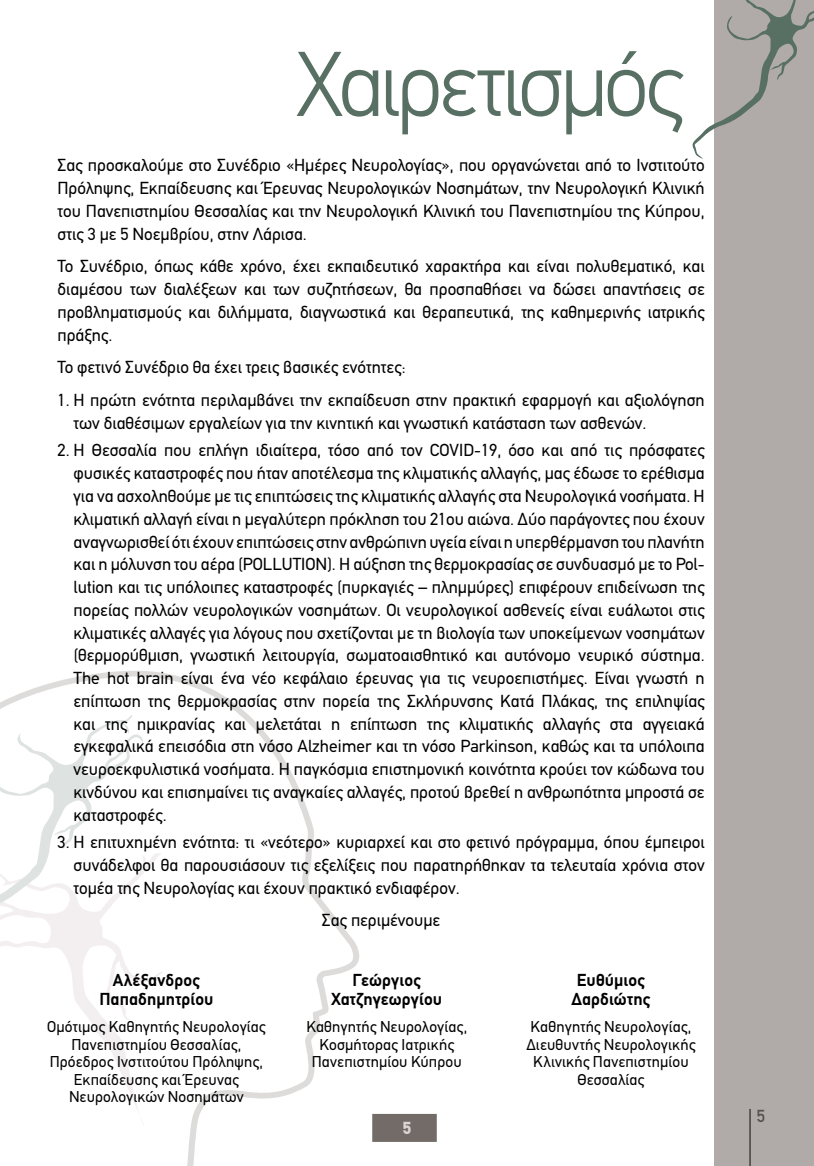
<style>
.page{position:relative;width:814px;height:1166px;background:#fff}
.page>*{position:absolute;margin:0;border:0;box-sizing:border-box;transform-origin:0 0}
.t1{font:300 92.23px "PF Din Text";letter-spacing:-.05em;color:#587063}
.t2{font:17.5px/22.8px "PF Din Text";color:#000;text-align:justify}
.t3{font:700 17.5px/19.2px "PF Din Text";letter-spacing:.01em;color:#000;text-align:center}
.t4{font:900 17.5px "PF Din Text";color:#ddd3d5}
.t5{font:500 17.5px "PF Din Text";color:#56504b}
.t6{font:15.75px/17.5px "PF Din Text";letter-spacing:.01em;color:#000;text-align:center}
</style>
<div class="page">
<svg style="left:0;top:671px;width:360px;height:495px"></svg>
<svg style="left:0;top:853px;width:163px;height:273px"></svg>
<svg style="left:0;top:715px;width:143px;height:239px"></svg>
<div style="left:714px;top:0;width:100px;height:1166px;background:#b0aba8"></div>
<svg style="left:692px;top:0;width:122px;height:159px"></svg>
<div style="left:372px;top:1114px;width:65px;height:28px;background:#726b67"></div>
<hr style="left:749px;top:1109px;width:2px;height:57px;background:#56504b">
<h1 class="t1" style="left:296px;top:30px;width:389px">Χαιρετισμός</h1>
<p class="t2" style="left:57px;top:154px;width:648px">Σας προσκαλούμε στο Συνέδριο «Ημέρες Νευρολογίας», που οργανώνεται από το Ινστιτούτο Πρόληψης, Εκπαίδευσης και Έρευνας Νευρολογικών Νοσημάτων, την Νευρολογική Κλινική του Πανεπιστημίου Θεσσαλίας και την Νευρολογική Κλινική του Πανεπιστημίου της Κύπρου, στις 3 με 5 Νοεμβρίου, στην Λάρισα.</p>
<p class="t2" style="left:57px;top:255px;width:648px">Το Συνέδριο, όπως κάθε χρόνο, έχει εκπαιδευτικό χαρακτήρα και είναι πολυθεματικό, και διαμέσου των διαλέξεων και των συζητήσεων, θα προσπαθήσει να δώσει απαντήσεις σε προβληματισμούς και διλήμματα, διαγνωστικά και θεραπευτικά, της καθημερινής ιατρικής πράξης.</p>
<p class="t2" style="left:57px;top:356px;width:349px">Το φετινό Συνέδριο θα έχει τρεις βασικές ενότητες:</p>
<p class="t2" style="left:74px;top:389px;width:632px;text-indent:-16px">1. Η πρώτη ενότητα περιλαμβάνει την εκπαίδευση στην πρακτική εφαρμογή και αξιολόγηση των διαθέσιμων εργαλείων για την κινητική και γνωστική κατάσταση των ασθενών.</p>
<p class="t2" style="left:74px;top:439px;width:632px;text-indent:-16px">2. Η Θεσσαλία που επλήγη ιδιαίτερα, τόσο από τον COVID-19, όσο και από τις πρόσφατες φυσικές καταστροφές που ήταν αποτέλεσμα της κλιματικής αλλαγής, μας έδωσε το ερέθισμα για να ασχοληθούμε με τις επιπτώσεις της κλιματικής αλλαγής στα Νευρολογικά νοσήματα. Η κλιματική αλλαγή είναι η μεγαλύτερη πρόκληση του 21ου αιώνα. Δύο παράγοντες που έχουν αναγνωρισθεί ότι έχουν επιπτώσεις στην ανθρώπινη υγεία είναι η υπερθέρμανση του πλανήτη και η μόλυνση του αέρα (POLLUTION). Η αύξηση της θερμοκρασίας σε συνδυασμό με το Pol&shy;lution και τις υπόλοιπες καταστροφές (πυρκαγιές – πλημμύρες) επιφέρουν επιδείνωση της πορείας πολλών νευρολογικών νοσημάτων. Οι νευρολογικοί ασθενείς είναι ευάλωτοι στις κλιματικές αλλαγές για λόγους που σχετίζονται με τη βιολογία των υποκείμενων νοσημάτων (θερμορύθμιση, γνωστική λειτουργία, σωματοαισθητικό και αυτόνομο νευρικό σύστημα.<br>The hot brain είναι ένα νέο κεφάλαιο έρευνας για τις νευροεπιστήμες. Είναι γνωστή η επίπτωση της θερμοκρασίας στην πορεία της Σκλήρυνσης Κατά Πλάκας, της επιληψίας και της ημικρανίας και μελετάται η επίπτωση της κλιματικής αλλαγής στα αγγειακά εγκεφαλικά επεισόδια στη νόσο Alzheimer και τη νόσο Parkinson, καθώς και τα υπόλοιπα νευροεκφυλιστικά νοσήματα. Η παγκόσμια επιστημονική κοινότητα κρούει τον κώδωνα του κινδύνου και επισημαίνει τις αναγκαίες αλλαγές, προτού βρεθεί η ανθρωπότητα μπροστά σε καταστροφές.</p>
<p class="t2" style="left:74px;top:831px;width:632px;text-indent:-16px">3. Η επιτυχημένη ενότητα: τι «νεότερο» κυριαρχεί και στο φετινό πρόγραμμα, όπου έμπειροι συνάδελφοι θα παρουσιάσουν τις εξελίξεις που παρατηρήθηκαν τα τελευταία χρόνια στον τομέα της Νευρολογίας και έχουν πρακτικό ενδιαφέρον.</p>
<p class="t2" style="left:322px;top:909px;width:120px">Σας περιμένουμε</p>
<p class="t3" style="left:99px;top:970px;width:116px">Αλέξανδρος<br>Παπαδημητρίου</p>
<p class="t6" style="left:47px;top:1018px;width:220px">Ομότιμος Καθηγητής Νευρολογίας<br>Πανεπιστημίου Θεσσαλίας,<br>Πρόεδρος Ινστιτούτου Πρόληψης,<br>Εκπαίδευσης και Έρευνας<br>Νευρολογικών Νοσημάτων</p>
<p class="t3" style="left:331px;top:970px;width:112px">Γεώργιος<br>Χατζηγεωργίου</p>
<p class="t6" style="left:306px;top:1018px;width:162px">Καθηγητής Νευρολογίας,<br>Κοσμήτορας Ιατρικής<br>Πανεπιστημίου Κύπρου</p>
<p class="t4" style="left:403px;top:1118px;width:10px">5</p>
<p class="t3" style="left:571px;top:970px;width:81px">Ευθύμιος<br>Δαρδιώτης</p>
<p class="t6" style="left:526px;top:1018px;width:170px">Καθηγητής Νευρολογίας,<br>Διευθυντής Νευρολογικής<br>Κλινικής Πανεπιστημίου<br>Θεσσαλίας</p>
<p class="t5" style="left:756px;top:1106px;width:10px">5</p>
</div>
